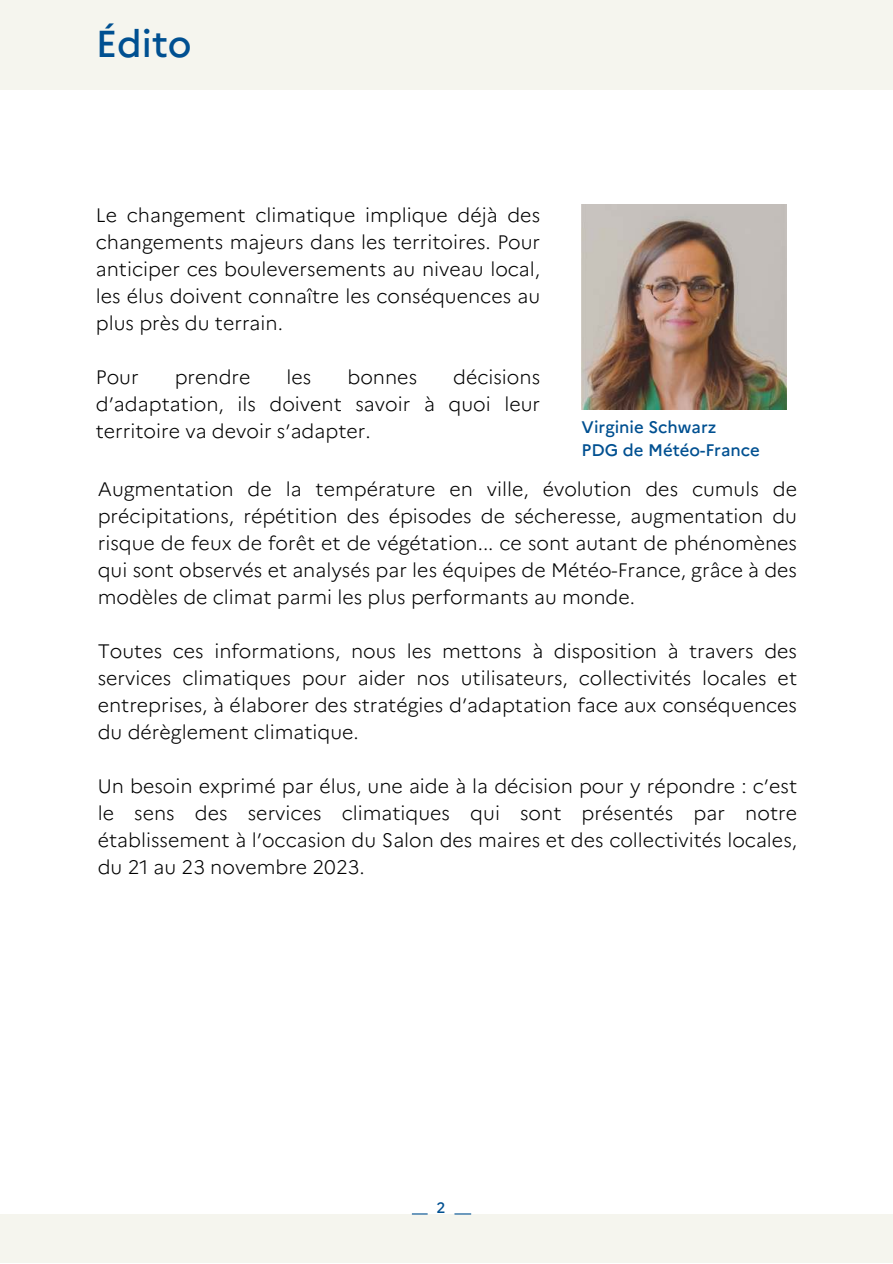
<style>
.page{position:relative;width:893px;height:1264px;background:#fff}
.page>*{position:absolute;margin:0;border:0;box-sizing:border-box;transform-origin:0 0}
.t1{font:500 37.5px "Marianne";color:#005091}
.t2{font:300 19.5px/27px "Marianne";color:#000;text-align:justify}
.t3{font:500 16.8px/22.5px "Marianne";color:#005091}
.t4{font:500 15px "Marianne";color:#005091}
</style>
<div class="page">
<div style="left:0;top:0;width:892px;height:89px;background:#f5f5ee"></div>
<div style="left:0;top:1214px;width:892px;height:48px;background:#f5f5ee"></div>
<svg style="left:412px;top:1213px;width:15px;height:1px"></svg>
<svg style="left:454px;top:1213px;width:17px;height:1px"></svg>
<img style="left:581px;top:204px;width:205px;height:205px">
<h1 class="t1" style="left:96px;top:21px;width:97px">Édito</h1>
<p class="t2" style="left:96px;top:201px;width:446px">Le changement climatique implique déjà des changements majeurs dans les territoires. Pour anticiper ces bouleversements au niveau local, les élus doivent connaître les conséquences au plus près du terrain.</p>
<p class="t2" style="left:96px;top:363px;width:44px">Pour</p>
<p class="t2" style="left:175px;top:363px;width:77px">prendre</p>
<p class="t2" style="left:286px;top:363px;width:26px">les</p>
<p class="t2" style="left:347px;top:363px;width:71px">bonnes</p>
<p class="t2" style="left:96px;top:363px;width:446px;text-indent:357px">décisions d’adaptation, ils doivent savoir à quoi leur territoire va devoir s’adapter.</p>
<p class="t3" style="left:581px;top:416px;width:180px">Virginie Schwarz<br>PDG de Météo-France</p>
<p class="t2" style="left:98px;top:476px;width:700px">Augmentation de la température en ville, évolution des cumuls de précipitations, répétition des épisodes de sécheresse, augmentation du risque de feux de forêt et de végétation... ce sont autant de phénomènes qui sont observés et analysés par les équipes de Météo-France, grâce à des modèles de climat parmi les plus performants au monde.</p>
<p class="t2" style="left:98px;top:638px;width:700px">Toutes ces informations, nous les mettons à disposition à travers des services climatiques pour aider nos utilisateurs, collectivités locales et entreprises, à élaborer des stratégies d’adaptation face aux conséquences du dérèglement climatique.</p>
<p class="t2" style="left:98px;top:772px;width:700px">Un besoin exprimé par élus, une aide à la décision pour y répondre : c’est le sens des services climatiques qui sont présentés par notre établissement à l’occasion du Salon des maires et des collectivités locales, du 21 au 23 novembre 2023.</p>
<p class="t4" style="left:436px;top:1198px;width:10px">2</p>
</div>
